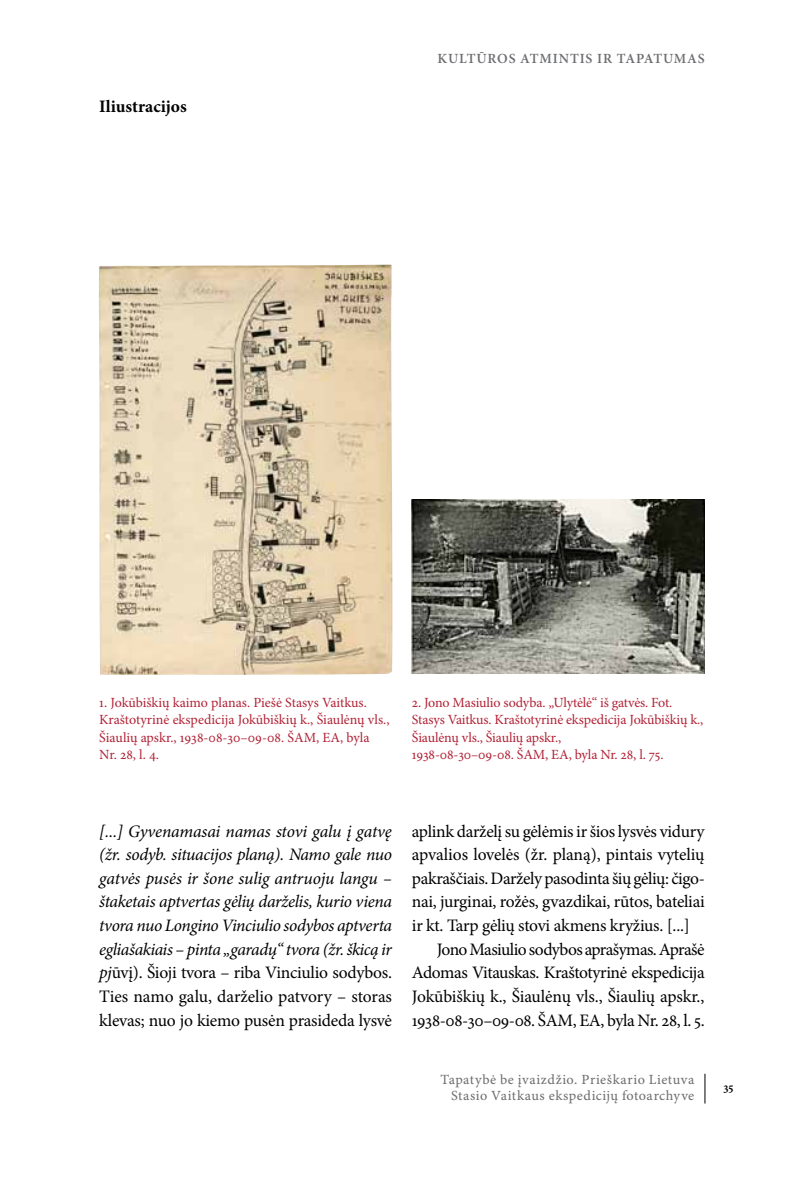
<style>
.page{position:relative;width:804px;height:1191px;background:#fff}
.page>*{position:absolute;margin:0;border:0;box-sizing:border-box;transform-origin:0 0}
.t1{font:17.5px "Minion Pro";letter-spacing:-.02em;color:#000}
.t2{font:italic 17.5px/23.6px "Minion Pro";letter-spacing:-.03em;color:#000;text-align:justify}
.t3{font:700 17.5px "Minion Pro";color:#000}
.t4{font:14px/17.5px "Minion Pro";letter-spacing:-.01em;color:#b12236}
.t5{font:14px/15.8px "Minion Pro Capt";letter-spacing:.035em;color:#6d6e71;text-align:right}
.t6{font:600 14px "Minion Pro";letter-spacing:.06em;color:#6d6e71}
.t7{font:600 12.25px "Minion Pro";color:#000}
.s1{font-style:normal}
</style>
<div class="page">
<hr style="left:704px;top:1073px;width:1px;height:30px;background:#000">
<img style="left:99px;top:265px;width:293px;height:410px">
<img style="left:412px;top:500px;width:293px;height:173px">
<p class="t3" style="left:99px;top:94px;width:89px">Iliustracijos</p>
<p class="t6" style="left:437px;top:49px;width:267px">KULTŪROS ATMINTIS IR TAPATUMAS</p>
<p class="t4" style="left:99px;top:693px;width:292px">1. Jokūbiškių kaimo planas. Piešė Stasys Vaitkus.<br>Kraštotyrinė ekspedicija Jokūbiškių k., Šiaulėnų vls., Šiaulių apskr., 1938-08-30–09-08. ŠAM, EA, byla Nr. 28, l. 4.</p>
<p class="t4" style="left:412px;top:693px;width:293px">2. Jono Masiulio sodyba. „Ulytėlė“ iš gatvės. Fot.<br>Stasys Vaitkus. Kraštotyrinė ekspedicija Jokūbiškių k., Šiaulėnų vls., Šiaulių apskr.,<br>1938-08-30–09-08. ŠAM, EA, byla Nr. 28, l. 75.</p>
<p class="t2" style="left:99px;top:819px;width:294px">[...] Gyvenamasai namas stovi galu į gatvę (žr. sodyb. situacijos planą). Namo gale nuo gatvės pusės ir šone sulig antruoju langu – štaketais aptvertas gėlių darželis, kurio viena tvora nuo Longino Vinciulio sodybos aptverta egliašakiais – pinta „garadų“ tvora (žr. škicą ir pj<span class="s1">ūvį). Šioji tvora – riba Vinciulio sodybos.<br>Ties namo galu, darželio patvory – storas klevas; nuo jo kiemo pusėn prasideda lysvė</span></p>
<p class="t1" style="left:412px;top:819px;width:294px">aplink darželį su gėlėmis ir šios lysvės vidury</p>
<p class="t1" style="left:412px;top:843px;width:294px">apvalios lovelės (žr. planą), pintais vytelių</p>
<p class="t1" style="left:412px;top:866px;width:294px">pakraščiais. Daržely pasodinta šių gėlių: čigo-</p>
<p class="t1" style="left:412px;top:890px;width:294px">nai, jurginai, rožės, gvazdikai, rūtos, bateliai</p>
<p class="t1" style="left:412px;top:913px;width:279px">ir kt. Tarp gėlių stovi akmens kryžius. [...]</p>
<p class="t1" style="left:437px;top:937px;width:269px">Jono Masiulio sodybos aprašymas. Aprašė</p>
<p class="t1" style="left:412px;top:961px;width:294px">Adomas Vitauskas. Kraštotyrinė ekspedicija</p>
<p class="t1" style="left:412px;top:984px;width:294px">Jokūbiškių k., Šiaulėnų vls., Šiaulių apskr.,</p>
<p class="t1" style="left:412px;top:1008px;width:294px">1938-08-30–09-08. ŠAM, EA, byla Nr. 28, l. 5.</p>
<p class="t5" style="left:440px;top:1072px;width:255px">Tapatybė be įvaizdžio. Prieškario Lietuva<br>Stasio Vaitkaus ekspedicijų fotoarchyve</p>
<p class="t7" style="left:723px;top:1078px;width:12px">35</p>
</div>
